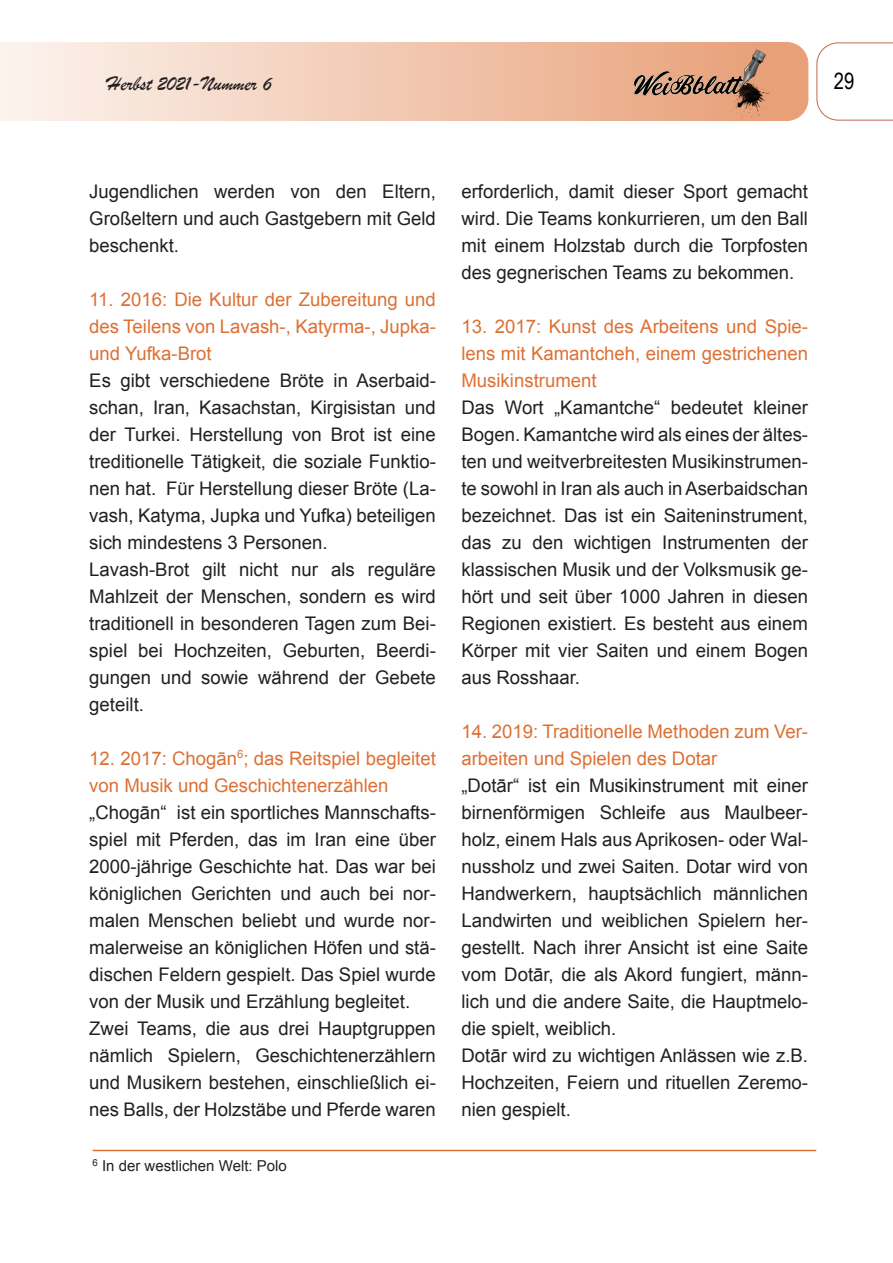
<style>
.page{position:relative;width:893px;height:1263px;background:#fff}
.page>*{position:absolute;margin:0;border:0;box-sizing:border-box;transform-origin:0 0}
.t1{font:22.5px "Arial Narrow";color:#000}
.t2{font:21px "Brush Script";color:#231f20}
.متن_کوثر{font:18.75px/27px "Arial";color:#231f20;text-align:justify}
.متن_کوثر-2{font:18.75px/27px "Arial";color:#dd7034;text-align:justify}
.pavaraghi{font:15px "Arial";color:#231f20}
</style>
<div class="page">
<svg style="left:0;top:42px;width:808px;height:79px;background:#f3cfbb"></svg>
<img style="left:628px;top:42px;width:144px;height:79px">
<svg style="left:816px;top:43px;width:77px;height:77px"></svg>
<hr style="left:93px;top:1150px;width:723px;height:1px;background:#dd7034">
<p class="t2" style="left:107px;top:71px;width:166px">Herbst 2021-Nummer 6</p>
<p class="t1" style="left:834px;top:65px;width:22px">29</p>
<p class="متن_کوثر" style="left:89px;top:177px;width:348px">Jugendlichen werden von den Eltern, Großeltern und auch Gastgebern mit Geld beschenkt.</p>
<p class="متن_کوثر-2" style="left:89px;top:285px;width:348px">11. 2016: Die Kultur der Zubereitung und des Teilens von Lavash-, Katyrma-, Jupka&shy;und Yufka-Brot</p>
<p class="متن_کوثر" style="left:89px;top:366px;width:348px">Es gibt verschiedene Bröte in Aserbaid&shy;schan, Iran, Kasachstan, Kirgisistan und der Turkei. Herstellung von Brot ist eine treditionelle Tätigkeit, die soziale Funktio&shy;nen hat. Für Herstellung dieser Bröte (La&shy;vash, Katyma, Jupka und Yufka) beteiligen sich mindestens 3 Personen.</p>
<p class="متن_کوثر" style="left:89px;top:555px;width:348px">Lavash-Brot gilt nicht nur als reguläre Mahlzeit der Menschen, sondern es wird traditionell in besonderen Tagen zum Bei&shy;spiel bei Hochzeiten, Geburten, Beerdi&shy;gungen und sowie während der Gebete geteilt.</p>
<p class="متن_کوثر-2" style="left:89px;top:744px;width:348px">12. 2017: Chogān<sup>6</sup>; das Reitspiel begleitet von Musik und Geschichtenerzählen</p>
<p class="متن_کوثر" style="left:89px;top:798px;width:348px">„Chogān“ ist ein sportliches Mannschafts&shy;spiel mit Pferden, das im Iran eine über 2000-jährige Geschichte hat. Das war bei königlichen Gerichten und auch bei nor&shy;malen Menschen beliebt und wurde nor&shy;malerweise an königlichen Höfen und stä&shy;dischen Feldern gespielt. Das Spiel wurde von der Musik und Erzählung begleitet.</p>
<p class="متن_کوثر" style="left:89px;top:1014px;width:348px">Zwei Teams, die aus drei Hauptgruppen nämlich Spielern, Geschichtenerzählern und Musikern bestehen, einschließlich ei&shy;nes Balls, der Holzstäbe und Pferde waren</p>
<p class="pavaraghi" style="left:93px;top:1156px;width:196px"><sup>6</sup> In der westlichen Welt: Polo</p>
<p class="متن_کوثر" style="left:461px;top:177px;width:348px">erforderlich, damit dieser Sport gemacht wird. Die Teams konkurrieren, um den Ball mit einem Holzstab durch die Torpfosten des gegnerischen Teams zu bekommen.</p>
<p class="متن_کوثر-2" style="left:461px;top:312px;width:348px">13. 2017: Kunst des Arbeitens und Spie&shy;lens mit Kamantcheh, einem gestrichenen Musikinstrument</p>
<p class="متن_کوثر" style="left:461px;top:393px;width:348px">Das Wort „Kamantche“ bedeutet kleiner Bogen. Kamantche wird als eines der ältes&shy;ten und weitverbreitesten Musikinstrumen&shy;te sowohl in Iran als auch in Aserbaidschan bezeichnet. Das ist ein Saiteninstrument, das zu den wichtigen Instrumenten der klassischen Musik und der Volksmusik ge&shy;hört und seit über 1000 Jahren in diesen Regionen existiert. Es besteht aus einem Körper mit vier Saiten und einem Bogen aus Rosshaar.</p>
<p class="متن_کوثر-2" style="left:461px;top:717px;width:348px">14. 2019: Traditionelle Methoden zum Ver&shy;arbeiten und Spielen des Dotar</p>
<p class="متن_کوثر" style="left:461px;top:771px;width:348px">„Dotār“ ist ein Musikinstrument mit einer birnenförmigen Schleife aus Maulbeer&shy;holz, einem Hals aus Aprikosen- oder Wal&shy;nussholz und zwei Saiten. Dotar wird von Handwerkern, hauptsächlich männlichen Landwirten und weiblichen Spielern her&shy;gestellt. Nach ihrer Ansicht ist eine Saite vom Dotār, die als Akord fungiert, männ&shy;lich und die andere Saite, die Hauptmelo&shy;die spielt, weiblich.</p>
<p class="متن_کوثر" style="left:461px;top:1041px;width:348px">Dotār wird zu wichtigen Anlässen wie z.B.<br>Hochzeiten, Feiern und rituellen Zeremo&shy;nien gespielt.</p>
</div>
